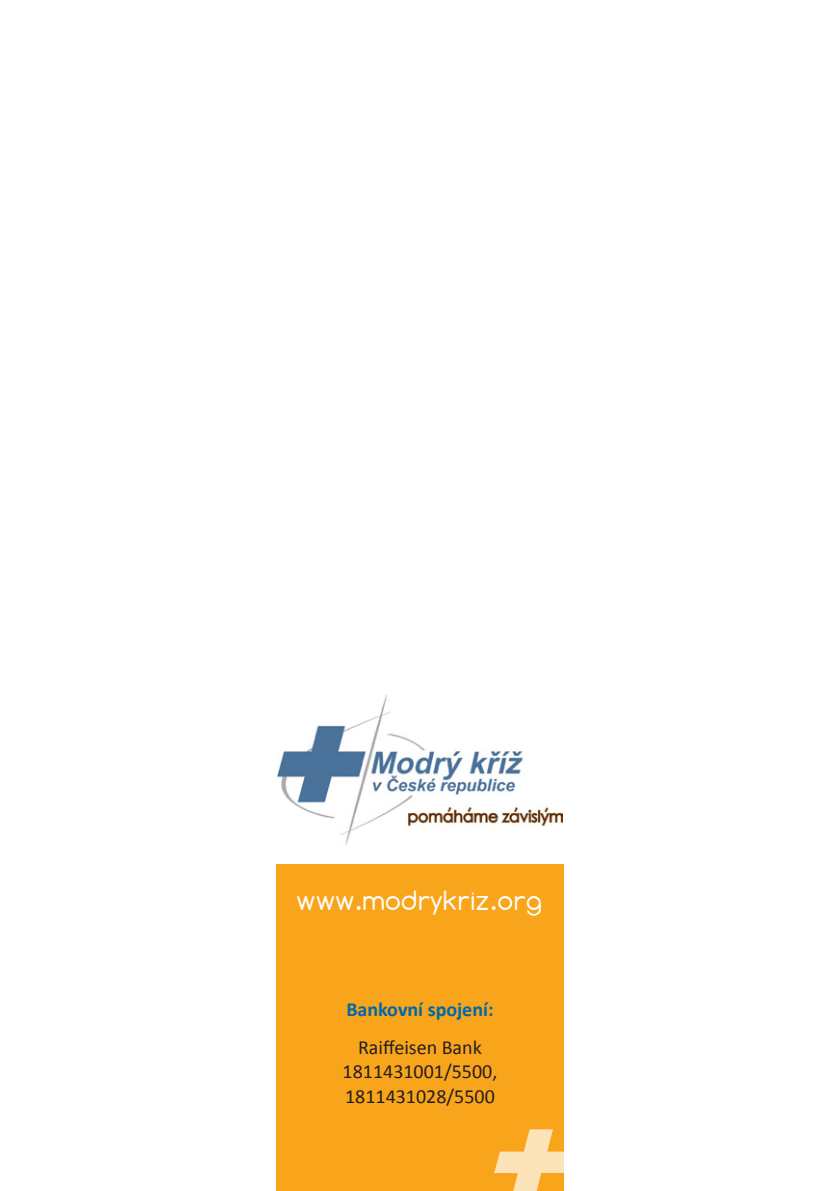
<style>
.page{position:relative;width:840px;height:1191px;background:#fff}
.page>*{position:absolute;margin:0;border:0;box-sizing:border-box;transform-origin:0 0}
.t1{font:28px "Comfortaa";color:#fff}
.t2{font:20px/24px "Calibri";color:#231f20;text-align:center}
.t3{font:700 20px "Calibri";color:#0067aa}
</style>
<div class="page">
<img style="left:277px;top:695px;width:285px;height:149px">
<div style="left:276px;top:865px;width:287px;height:326px;background:#f9a51b"></div>
<svg style="left:494px;top:1129px;width:70px;height:62px"></svg>
<h1 class="t1" style="left:297px;top:885px;width:247px">www.modrykriz.org</h1>
<p class="t3" style="left:346px;top:997px;width:149px">Bankovní spojení:</p>
<p class="t2" style="left:342px;top:1036px;width:156px">Raiffeisen Bank<br>1811431001/5500,<br>1811431028/5500</p>
</div>
